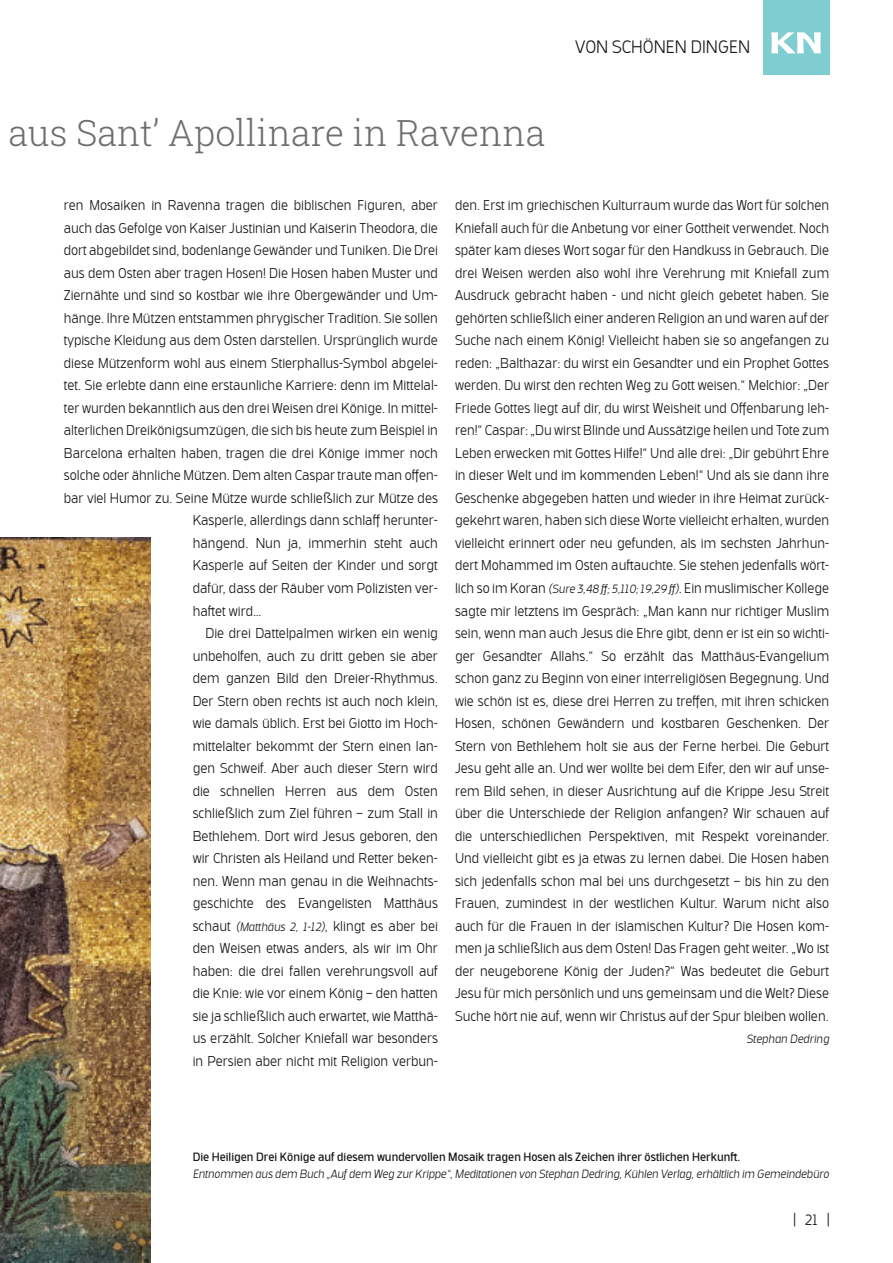
<style>
.page{position:relative;width:893px;height:1263px;background:#fff}
.page>*{position:absolute;margin:0;border:0;box-sizing:border-box;transform-origin:0 0}
.t1{font:300 36px "Roboto Slab";color:#6e6e6d}
.t2{font:300 18px "Bosphorus 50 Normal 52";color:#181715}
.t3{font:300 15px "Bosphorus 50 Normal 52";color:#181715}
.t4{font:300 14.25px/22.5px "Bosphorus 50 Normal 52";color:#181715;text-align:justify}
.t5{font:italic 300 12px "Bosphorus 50 Normal 52";letter-spacing:-.005em;color:#181715}
.t6{font:12px "Bosphorus 50 Normal 53";color:#181715}
.s1{font-style:italic;font-size:12px}
</style>
<div class="page">
<div style="left:763px;top:0;width:66px;height:74px;background:#80cdd1"></div>
<svg style="left:771px;top:32px;width:50px;height:21px"></svg>
<img style="left:0;top:537px;width:150px;height:726px">
<h1 class="t1" style="left:9px;top:109px;width:539px">aus Sant’ Apollinare in Ravenna</h1>
<p class="t2" style="left:575px;top:40px;width:176px">VON SCHÖNEN DINGEN</p>
<p class="t4" style="left:64px;top:196px;width:376px">ren Mosaiken in Ravenna tragen die biblischen Figuren, aber</p>
<p class="t4" style="left:64px;top:218px;width:376px">auch das Gefolge von Kaiser Justinian und Kaiserin Theodora, die</p>
<p class="t4" style="left:64px;top:241px;width:376px">dort abgebildet sind, bodenlange Gewänder und Tuniken. Die Drei</p>
<p class="t4" style="left:64px;top:263px;width:376px">aus dem Osten aber tragen Hosen! Die Hosen haben Muster und</p>
<p class="t4" style="left:64px;top:286px;width:376px">Ziernähte und sind so kostbar wie ihre Obergewänder und Um-</p>
<p class="t4" style="left:64px;top:308px;width:376px">hänge. Ihre Mützen entstammen phrygischer Tradition. Sie sollen</p>
<p class="t4" style="left:64px;top:331px;width:376px">typische Kleidung aus dem Osten darstellen. Ursprünglich wurde</p>
<p class="t4" style="left:64px;top:353px;width:376px">diese Mützenform wohl aus einem Stierphallus-Symbol abgelei-</p>
<p class="t4" style="left:64px;top:376px;width:376px">tet. Sie erlebte dann eine erstaunliche Karriere: denn im Mittelal-</p>
<p class="t4" style="left:64px;top:398px;width:376px">ter wurden bekanntlich aus den drei Weisen drei Könige. In mittel-</p>
<p class="t4" style="left:64px;top:421px;width:376px">alterlichen Dreikönigsumzügen, die sich bis heute zum Beispiel in</p>
<p class="t4" style="left:64px;top:443px;width:376px">Barcelona erhalten haben, tragen die drei Könige immer noch</p>
<p class="t4" style="left:64px;top:466px;width:376px">solche oder ähnliche Mützen. Dem alten Caspar traute man offen-</p>
<p class="t4" style="left:64px;top:488px;width:376px">bar viel Humor zu. Seine Mütze wurde schließlich zur Mütze des</p>
<p class="t4" style="left:193px;top:511px;width:247px">Kasperle, allerdings dann schlaff herunter-</p>
<p class="t4" style="left:193px;top:533px;width:247px">hängend. Nun ja, immerhin steht auch</p>
<p class="t4" style="left:193px;top:556px;width:247px">Kasperle auf Seiten der Kinder und sorgt</p>
<p class="t4" style="left:193px;top:578px;width:247px">dafür, dass der Räuber vom Polizisten ver-</p>
<p class="t4" style="left:193px;top:601px;width:70px">haſtet wird…</p>
<p class="t4" style="left:205px;top:623px;width:234px">Die drei Dattelpalmen wirken ein wenig</p>
<p class="t4" style="left:193px;top:646px;width:247px">unbeholfen, auch zu dritt geben sie aber</p>
<p class="t4" style="left:193px;top:668px;width:247px">dem ganzen Bild den Dreier-Rhythmus.</p>
<p class="t4" style="left:193px;top:691px;width:247px">Der Stern oben rechts ist auch noch klein,</p>
<p class="t4" style="left:193px;top:713px;width:247px">wie damals üblich. Erst bei Giotto im Hoch-</p>
<p class="t4" style="left:193px;top:736px;width:247px">mittelalter bekommt der Stern einen lan-</p>
<p class="t4" style="left:193px;top:758px;width:247px">gen Schweif. Aber auch dieser Stern wird</p>
<p class="t4" style="left:193px;top:781px;width:247px">die schnellen Herren aus dem Osten</p>
<p class="t4" style="left:193px;top:803px;width:247px">schließlich zum Ziel führen – zum Stall in</p>
<p class="t4" style="left:193px;top:826px;width:247px">Bethlehem. Dort wird Jesus geboren, den</p>
<p class="t4" style="left:193px;top:848px;width:247px">wir Christen als Heiland und Retter beken-</p>
<p class="t4" style="left:193px;top:871px;width:247px">nen. Wenn man genau in die Weihnachts-</p>
<p class="t4" style="left:193px;top:893px;width:247px">geschichte des Evangelisten Matthäus</p>
<p class="t4" style="left:193px;top:916px;width:247px">schaut <span class="s1">(Matthäus 2, 1-12)</span>, klingt es aber bei</p>
<p class="t4" style="left:193px;top:938px;width:247px">den Weisen etwas anders, als wir im Ohr</p>
<p class="t4" style="left:193px;top:961px;width:247px">haben: die drei fallen verehrungsvoll auf</p>
<p class="t4" style="left:193px;top:983px;width:247px">die Knie: wie vor einem König – den hatten</p>
<p class="t4" style="left:193px;top:1006px;width:247px">sie ja schließlich auch erwartet, wie Matthä-</p>
<p class="t4" style="left:193px;top:1028px;width:247px">us erzählt. Solcher Kniefall war besonders</p>
<p class="t4" style="left:193px;top:1051px;width:247px">in Persien aber nicht mit Religion verbun-</p>
<p class="t4" style="left:455px;top:196px;width:376px">den. Erst im griechischen Kulturraum wurde das Wort für solchen Kniefall auch für die Anbetung vor einer Gottheit verwendet. Noch später kam dieses Wort sogar für den Handkuss in Gebrauch. Die drei Weisen werden also wohl ihre Verehrung mit Kniefall zum Ausdruck gebracht haben - und nicht gleich gebetet haben. Sie gehörten schließlich einer anderen Religion an und waren auf der Suche nach einem König! Vielleicht haben sie so angefangen zu reden: „Balthazar: du wirst ein Gesandter und ein Prophet Gottes werden. Du wirst den rechten Weg zu Gott weisen.“ Melchior: „Der Friede Gottes liegt auf dir, du wirst Weisheit und Offenbarung leh&shy;ren!“ Caspar: „Du wirst Blinde und Aussätzige heilen und Tote zum Leben erwecken mit Gottes Hilfe!“ Und alle drei: „Dir gebührt Ehre in dieser Welt und im kommenden Leben!“ Und als sie dann ihre Geschenke abgegeben hatten und wieder in ihre Heimat zurück&shy;gekehrt waren, haben sich diese Worte vielleicht erhalten, wurden vielleicht erinnert oder neu gefunden, als im sechsten Jahrhun&shy;dert Mohammed im Osten auſtauchte. Sie stehen jedenfalls wört&shy;lich so im Koran <span class="s1">(Sure 3,48 ff; 5,110; 19,29 ff)</span>. Ein muslimischer Kollege sagte mir letztens im Gespräch: „Man kann nur richtiger Muslim sein, wenn man auch Jesus die Ehre gibt, denn er ist ein so wichti&shy;ger Gesandter Allahs.“ So erzählt das Matthäus-Evangelium schon ganz zu Beginn von einer interreligiösen Begegnung. Und wie schön ist es, diese drei Herren zu treffen, mit ihren schicken Hosen, schönen Gewändern und kostbaren Geschenken. Der Stern von Bethlehem holt sie aus der Ferne herbei. Die Geburt Jesu geht alle an. Und wer wollte bei dem Eifer, den wir auf unse&shy;rem Bild sehen, in dieser Ausrichtung auf die Krippe Jesu Streit über die Unterschiede der Religion anfangen? Wir schauen auf die unterschiedlichen Perspektiven, mit Respekt voreinander.<br>Und vielleicht gibt es ja etwas zu lernen dabei. Die Hosen haben sich jedenfalls schon mal bei uns durchgesetzt – bis hin zu den Frauen, zumindest in der westlichen Kultur. Warum nicht also auch für die Frauen in der islamischen Kultur? Die Hosen kom&shy;men ja schließlich aus dem Osten! Das Fragen geht weiter. „Wo ist der neugeborene König der Juden?“ Was bedeutet die Geburt Jesu für mich persönlich und uns gemeinsam und die Welt? Diese Suche hört nie auf, wenn wir Christus auf der Spur bleiben wollen.</p>
<p class="t5" style="left:747px;top:1034px;width:84px">Stephan Dedring</p>
<p class="t6" style="left:193px;top:1152px;width:549px">Die Heiligen Drei Könige auf diesem wundervollen Mosaik tragen Hosen als Zeichen ihrer östlichen Herkunſt.</p>
<p class="t5" style="left:193px;top:1169px;width:638px">Entnommen aus dem Buch „Auf dem Weg zur Krippe“, Meditationen von Stephan Dedring, Kühlen Verlag, erhältlich im Gemeindebüro</p>
<p class="t3" style="left:794px;top:1214px;width:37px">|21|</p>
</div>
